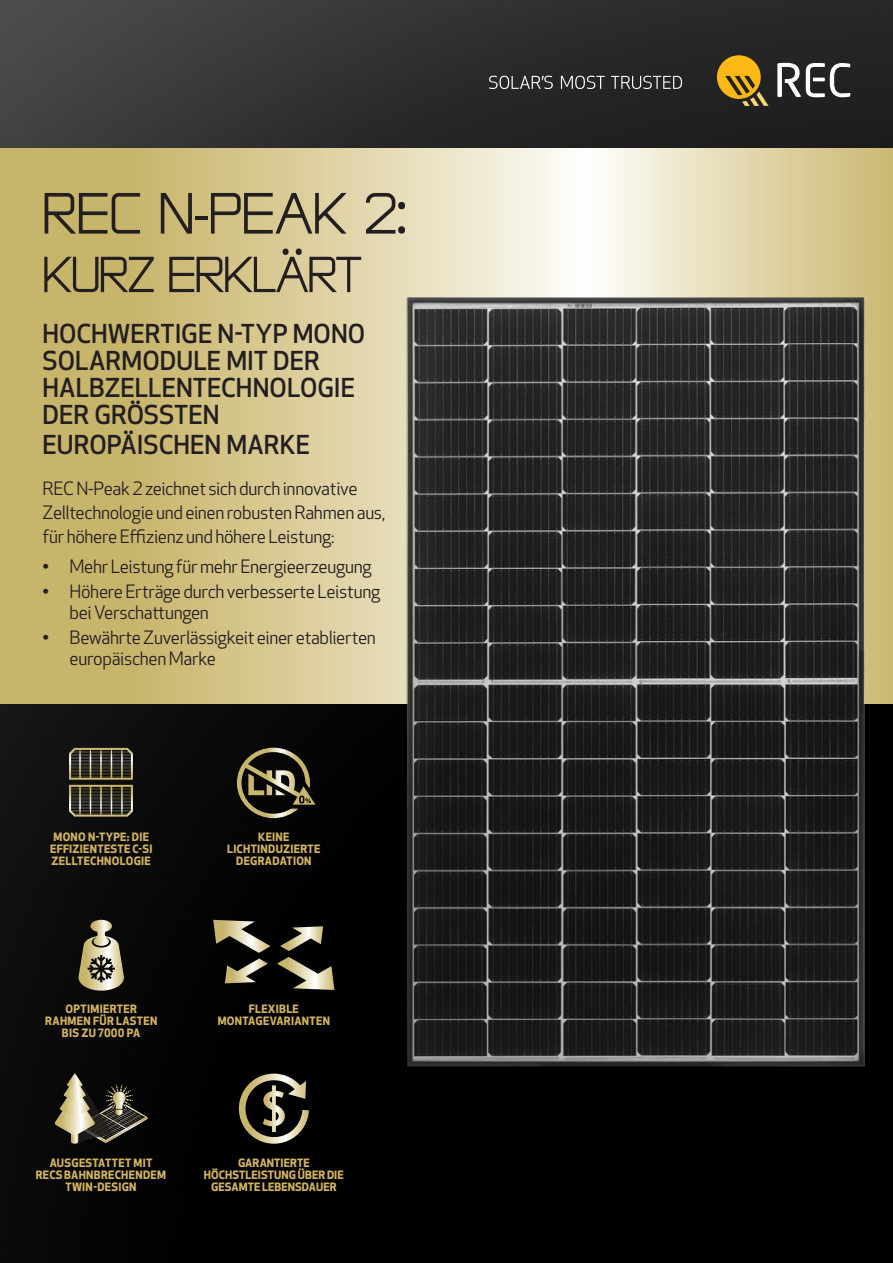
<style>
.page{position:relative;width:893px;height:1263px;background:#fff}
.page>*{position:absolute;margin:0;border:0;box-sizing:border-box;transform-origin:0 0}
.t1{font:69px "REC Tech 2011";color:#231f20}
.t2{font:60px "REC Tech 2011";letter-spacing:-.02em;color:#231f20}
.Subheading{font:500 25.5px/27px "Apex New";letter-spacing:.005em;color:#231f20}
.Subheading-2{font:18px/24px "Apex New";letter-spacing:-.02em;color:#231f20}
.Body_Text{font:700 11.25px/12px "Apex New";letter-spacing:.025em;color:#d2b362;text-align:center}
</style>
<div class="page">
<img style="left:0;top:0;width:893px;height:1263px">
<svg style="left:0;top:149px;width:893px;height:554px;background:#d1c184"></svg>
<svg style="left:717px;top:55px;width:52px;height:51px;background:#94721f"></svg>
<svg style="left:777px;top:63px;width:73px;height:34px"></svg>
<svg style="left:489px;top:76px;width:64px;height:13px"></svg>
<svg style="left:561px;top:76px;width:44px;height:13px"></svg>
<svg style="left:611px;top:76px;width:71px;height:13px"></svg>
<svg style="left:277px;top:957px;width:37px;height:33px"></svg>
<svg style="left:280px;top:926px;width:34px;height:25px"></svg>
<svg style="left:213px;top:920px;width:58px;height:63px;background:#565140"></svg>
<svg style="left:79px;top:920px;width:45px;height:72px;background:#857f65"></svg>
<svg style="left:55px;top:1073px;width:93px;height:71px;background:#4b483b"></svg>
<svg style="left:237px;top:748px;width:77px;height:70px;background:#46412f"></svg>
<svg style="left:69px;top:748px;width:64px;height:69px;background:#534f3e"></svg>
<svg style="left:239px;top:1073px;width:70px;height:71px;background:#504c3b"></svg>
<img style="left:314px;top:199px;width:579px;height:956px">
<p class="t1" style="left:43px;top:181px;width:365px">REC N-PEAK 2:</p>
<p class="t2" style="left:43px;top:247px;width:321px">KURZ ERKLÄRT</p>
<p class="Subheading" style="left:43px;top:320px;width:324px">HOCHWERTIGE N-TYP MONO<br>SOLARMODULE MIT DER<br>HALBZELLENTECHNOLOGIE<br>DER GRÖSSTEN</p>
<p class="Subheading" style="left:43px;top:431px;width:269px">EUROPÄISCHEN MARKE</p>
<p class="Subheading-2" style="left:43px;top:477px;width:344px">REC N-Peak 2 zeichnet sich durch innovative<br>Zelltechnologie und einen robusten Rahmen aus, für höhere Effizienz und höhere Leistung:</p>
<p class="Subheading-2" style="left:43px;top:554px;width:331px">• Mehr Leistung für mehr Energieerzeugung</p>
<p class="Subheading-2" style="left:70px;top:581px;width:312px;line-height:21px;text-indent:-27px">• Höhere Erträge durch verbesserte Leistung bei Verschattungen</p>
<p class="Subheading-2" style="left:70px;top:627px;width:308px;line-height:21px;text-indent:-27px">• Bewährte Zuverlässigkeit einer etablierten europäischen Marke</p>
<p class="Body_Text" style="left:50px;top:831px;width:104px">MONO N-TYPE: DIE<br>EFFIZIENTESTE C-SI<br>ZELLTECHNOLOGIE</p>
<p class="Body_Text" style="left:227px;top:831px;width:95px">KEINE<br>LICHTINDUZIERTE<br>DEGRADATION</p>
<p class="Body_Text" style="left:45px;top:1002px;width:114px">OPTIMIERTER<br>RAHMEN FÜR LASTEN<br>BIS ZU 7000 PA</p>
<p class="Body_Text" style="left:218px;top:1002px;width:114px">FLEXIBLE<br>MONTAGEVARIANTEN</p>
<p class="Body_Text" style="left:36px;top:1156px;width:132px">AUSGESTATTET MIT<br>RECS BAHNBRECHENDEM<br>TWIN-DESIGN</p>
<p class="Body_Text" style="left:204px;top:1156px;width:141px">GARANTIERTE<br>HÖCHSTLEISTUNG ÜBER DIE<br>GESAMTE LEBENSDAUER</p>
</div>
